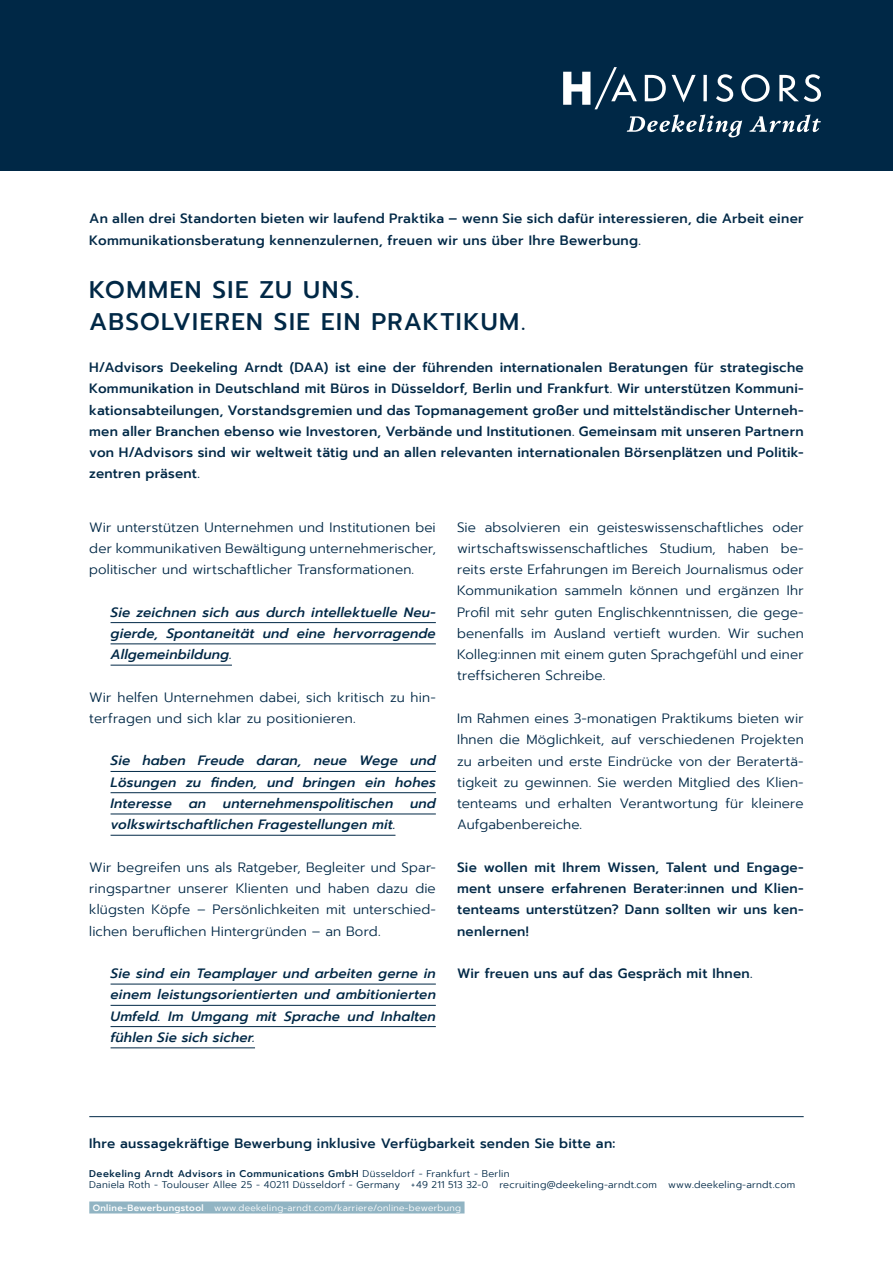
<style>
.page{position:relative;width:893px;height:1263px;background:#fff}
.page>*{position:absolute;margin:0;border:0;box-sizing:border-box;transform-origin:0 0}
.t1{font:500 24px/32px "Prompt";letter-spacing:.06em;color:#002846}
.t2{font:300 13.5px/21.3px "Prompt";letter-spacing:.01em;color:#002846;text-align:justify}
.t3{font:500 13.5px/21.3px "Prompt";letter-spacing:.02em;color:#002846;text-align:justify}
.t4{font:italic 500 13.5px/21.3px "Prompt";letter-spacing:.01em;color:#002846;text-align:justify}
.t5{font:300 9.75px/11.2px "Prompt";letter-spacing:.025em;color:#002846}
.t6{font:300 9px "Prompt";letter-spacing:.035em;color:#fff}
.s1{font-weight:500}
</style>
<div class="page">
<div style="left:0;top:0;width:893px;height:170px;background:#002846"></div>
<svg style="left:563px;top:67px;width:258px;height:70px"></svg>
<hr style="left:89px;top:1116px;width:715px;height:1px;background:#002846">
<div style="left:89px;top:1201px;width:376px;height:12px;background:#91b4c3"></div>
<hr style="left:111px;top:622px;width:325px;height:1px;background:#002846">
<hr style="left:111px;top:643px;width:325px;height:1px;background:#002846">
<hr style="left:111px;top:665px;width:121px;height:1px;background:#002846">
<hr style="left:111px;top:771px;width:325px;height:1px;background:#002846">
<hr style="left:111px;top:792px;width:325px;height:1px;background:#002846">
<hr style="left:111px;top:813px;width:325px;height:1px;background:#002846">
<hr style="left:111px;top:835px;width:284px;height:1px;background:#002846">
<hr style="left:111px;top:984px;width:325px;height:1px;background:#002846">
<hr style="left:111px;top:1005px;width:325px;height:1px;background:#002846">
<hr style="left:111px;top:1026px;width:325px;height:1px;background:#002846">
<hr style="left:111px;top:1047px;width:144px;height:1px;background:#002846">
<p class="t3" style="left:89px;top:208px;width:716px">An allen drei Standorten bieten wir laufend Praktika – wenn Sie sich dafür interessieren, die Arbeit einer<br>Kommunikationsberatung kennenzulernen, freuen wir uns über Ihre Bewerbung.</p>
<h1 class="t1" style="left:89px;top:274px;width:438px">KOMMEN SIE ZU UNS.<br>ABSOLVIEREN SIE EIN PRAKTIKUM.</h1>
<p class="t3" style="left:89px;top:357px;width:716px">H/Advisors Deekeling Arndt (DAA) ist eine der führenden internationalen Beratungen für strategische Kommunikation in Deutschland mit Büros in Düsseldorf, Berlin und Frankfurt. Wir unterstützen Kommuni&shy;kationsabteilungen, Vorstandsgremien und das Topmanagement großer und mittelständischer Unterneh&shy;men aller Branchen ebenso wie Investoren, Verbände und Institutionen. Gemeinsam mit unseren Partnern von H/Advisors sind wir weltweit tätig und an allen relevanten internationalen Börsenplätzen und Politik&shy;zentren präsent.</p>
<p class="t2" style="left:89px;top:516px;width:348px">Wir unterstützen Unternehmen und Institutionen bei der kommunikativen Bewältigung unternehmerischer, politischer und wirtschaftlicher Transformationen.</p>
<p class="t4" style="left:111px;top:601px;width:327px">Sie zeichnen sich aus durch intellektuelle Neu&shy;gierde, Spontaneität und eine hervorragende Allgemeinbildung.</p>
<p class="t2" style="left:89px;top:686px;width:348px">Wir helfen Unternehmen dabei, sich kritisch zu hin&shy;terfragen und sich klar zu positionieren.</p>
<p class="t4" style="left:111px;top:750px;width:327px">Sie haben Freude daran, neue Wege und Lösungen zu finden, und bringen ein hohes Interesse an unternehmenspolitischen und volkswirtschaftlichen Fragestellungen mit.</p>
<p class="t2" style="left:89px;top:856px;width:348px">Wir begreifen uns als Ratgeber, Begleiter und Spar&shy;ringspartner unserer Klienten und haben dazu die klügsten Köpfe – Persönlichkeiten mit unterschied&shy;lichen beruflichen Hintergründen – an Bord.</p>
<p class="t4" style="left:111px;top:963px;width:327px">Sie sind ein Teamplayer und arbeiten gerne in einem leistungsorientierten und ambitionierten Umfeld. Im Umgang mit Sprache und Inhalten fühlen Sie sich sicher.</p>
<p class="t2" style="left:457px;top:516px;width:348px">Sie absolvieren ein geisteswissenschaftliches oder wirtschaftswissenschaftliches Studium, haben be&shy;reits erste Erfahrungen im Bereich Journalismus oder Kommunikation sammeln können und ergänzen Ihr Profil mit sehr guten Englischkenntnissen, die gege&shy;benenfalls im Ausland vertieft wurden. Wir suchen Kolleg:innen mit einem guten Sprachgefühl und einer treffsicheren Schreibe.</p>
<p class="t2" style="left:457px;top:708px;width:348px">Im Rahmen eines 3-monatigen Praktikums bieten wir Ihnen die Möglichkeit, auf verschiedenen Projekten zu arbeiten und erste Eindrücke von der Beratertä&shy;tigkeit zu gewinnen. Sie werden Mitglied des Klien&shy;tenteams und erhalten Verantwortung für kleinere Aufgabenbereiche.</p>
<p class="t3" style="left:457px;top:857px;width:348px">Sie wollen mit Ihrem Wissen, Talent und Engage&shy;ment unsere erfahrenen Berater:innen und Klien&shy;tenteams unterstützen? Dann sollten wir uns ken&shy;nenlernen!</p>
<p class="t3" style="left:457px;top:963px;width:297px">Wir freuen uns auf das Gespräch mit Ihnen.</p>
<p class="t3" style="left:89px;top:1133px;width:527px">Ihre aussagekräftige Bewerbung inklusive Verfügbarkeit senden Sie bitte an:</p>
<p class="t5" style="left:89px;top:1168px;width:707px"><span class="s1">Deekeling Arndt Advisors in Communications GmbH</span> Düsseldorf - Frankfurt - Berlin<br>Daniela Roth - Toulouser Allee 25 - 40211 Düsseldorf - Germany +49 211 513 32-0 recruiting@deekeling-arndt.com www.deekeling-arndt.com</p>
<p class="t6" style="left:93px;top:1201px;width:370px"><span class="s1">Online-Bewerbungstool</span> www.deekeling-arndt.com/karriere/online-bewerbung</p>
</div>
